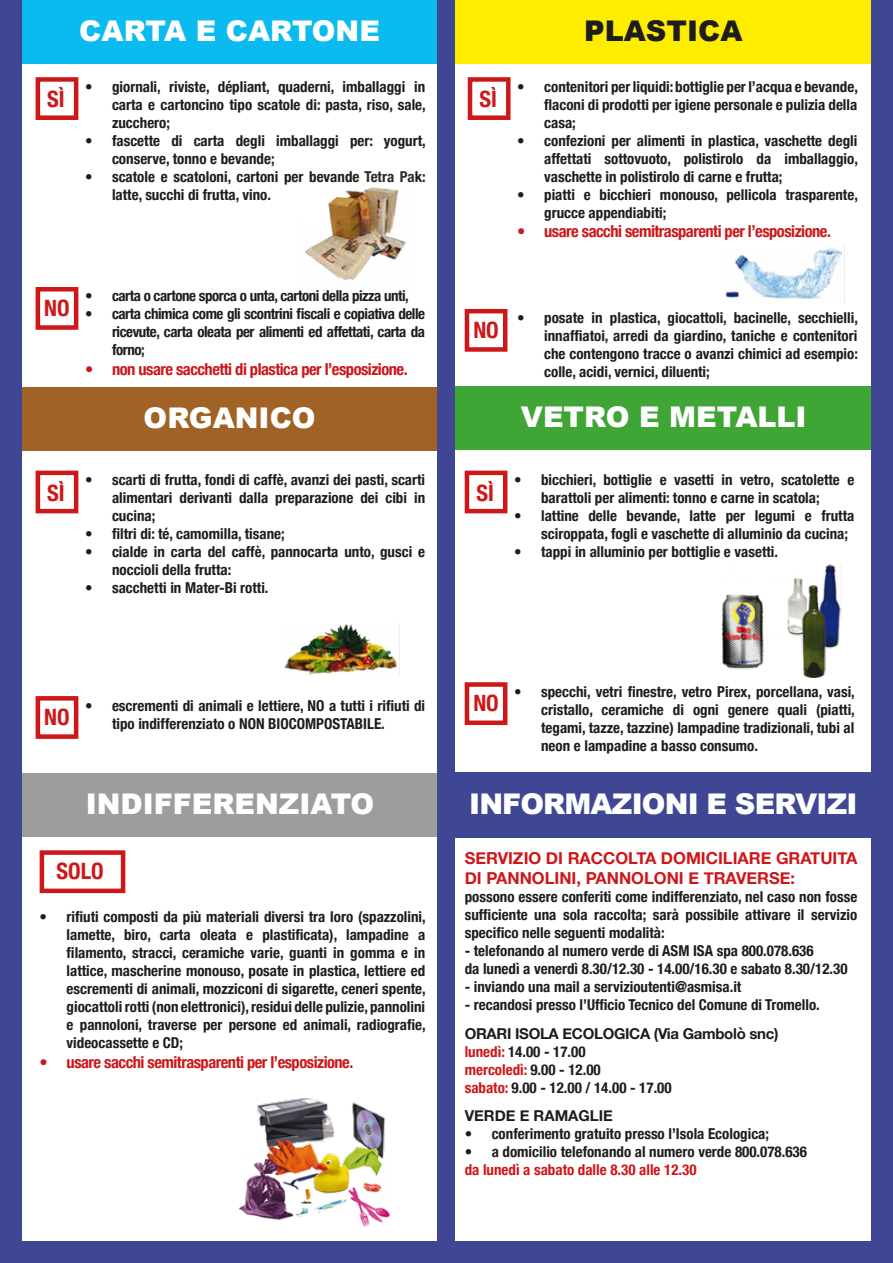
<style>
.page{position:relative;width:893px;height:1263px;background:#fff}
.page>*{position:absolute;margin:0;border:0;box-sizing:border-box;transform-origin:0 0}
.t1{font:900 28.5px "Arial";color:#fff}
.t2{font:900 28.5px "Arial";letter-spacing:-.03em;color:#fff}
.t3{font:900 28.5px "Arial";color:#1d1d1b}
.t4{font:700 condensed 22.5px "Helvetica Neue";color:#cd1719}
.t5{font:700 condensed 16.5px "Helvetica Neue";letter-spacing:-.03em;color:#cd1719}
.t6{font:700 16.5px/19.8px "Helvetica Neue";color:#cd1719}
.t7{font:700 condensed 15px/18px "Helvetica Neue";color:#1d1d1b;text-align:justify}
.t8{font:700 condensed 15px "Helvetica Neue";letter-spacing:-.03em;color:#1d1d1b}
.t9{font:700 condensed 15px "Helvetica Neue";color:#cd1719}
.t10{font:700 15px "Helvetica Neue";color:#1d1d1b}
.s1{font-stretch:normal}
.s2{color:#cd1719}
</style>
<div class="page">
<div style="left:455px;top:772px;width:417px;height:66px;background:#3f4794"></div>
<div style="left:21px;top:387px;width:417px;height:64px;background:#a16226"></div>
<div style="left:36px;top:77px;width:42px;height:43px;border:4px solid #cd1719"></div>
<div style="left:36px;top:471px;width:42px;height:42px;border:4px solid #cd1719"></div>
<div style="left:465px;top:471px;width:42px;height:42px;border:4px solid #cd1719"></div>
<div style="left:36px;top:287px;width:42px;height:43px;border:4px solid #cd1719"></div>
<div style="left:36px;top:696px;width:42px;height:43px;border:4px solid #cd1719"></div>
<div style="left:40px;top:850px;width:85px;height:43px;border:4px solid #cd1719"></div>
<div style="left:465px;top:682px;width:42px;height:43px;border:4px solid #cd1719"></div>
<img style="left:305px;top:187px;width:101px;height:104px">
<div style="left:21px;top:0;width:417px;height:64px;background:#0bbbef"></div>
<div style="left:455px;top:0;width:417px;height:64px;background:#ffed00"></div>
<div style="left:455px;top:387px;width:417px;height:63px;background:#3fa535"></div>
<div style="left:21px;top:773px;width:418px;height:64px;background:#9d9d9c"></div>
<img style="left:284px;top:623px;width:116px;height:53px">
<img style="left:238px;top:1098px;width:152px;height:128px">
<img style="left:721px;top:564px;width:120px;height:113px">
<div style="left:0;top:0;width:21px;height:1263px;background:#3f4794"></div>
<div style="left:0;top:1242px;width:893px;height:21px;background:#3f4794"></div>
<div style="left:872px;top:0;width:21px;height:1263px;background:#3f4794"></div>
<div style="left:438px;top:0;width:17px;height:1263px;background:#3f4794"></div>
<div style="left:468px;top:77px;width:42px;height:43px;border:4px solid #cd1719"></div>
<div style="left:465px;top:309px;width:42px;height:43px;border:4px solid #cd1719"></div>
<img style="left:725px;top:247px;width:117px;height:52px">
<h2 class="t4" style="left:47px;top:81px;width:19px">SÌ</h2>
<h1 class="t1" style="left:79px;top:10px;width:302px">CARTA E CARTONE</h1>
<h1 class="t3" style="left:584px;top:10px;width:160px">PLASTICA</h1>
<p class="t7" style="left:112px;top:76px;width:315px;text-indent:-27px">• giornali, riviste, dépliant, quaderni, imballaggi in carta e cartoncino tipo scatole di: pasta, riso, sale, zucchero;</p>
<p class="t7" style="left:112px;top:130px;width:315px;text-indent:-27px">• fascette di carta degli imballaggi per: yogurt, conserve, tonno e bevande;</p>
<p class="t7" style="left:112px;top:166px;width:315px;text-indent:-27px">• scatole e scatoloni, cartoni per bevande Tetra Pak: latte, succhi di frutta, vino.</p>
<h2 class="t4" style="left:479px;top:81px;width:19px">SÌ</h2>
<p class="t7" style="left:544px;top:76px;width:315px;text-indent:-27px">• contenitori per liquidi: bottiglie per l’acqua e bevande, flaconi di prodotti per igiene personale e pulizia della casa;</p>
<p class="t7" style="left:544px;top:130px;width:315px;text-indent:-27px">• confezioni per alimenti in plastica, vaschette degli affettati sottovuoto, polistirolo da imballaggio, vaschette in polistirolo di carne e frutta;</p>
<p class="t7" style="left:544px;top:184px;width:315px;text-indent:-27px">• piatti e bicchieri monouso, pellicola trasparente, grucce appendiabiti;</p>
<p class="t5" style="left:517px;top:218px;width:315px">• usare sacchi semitrasparenti per l’esposizione.</p>
<h2 class="t4" style="left:44px;top:289px;width:27px">NO</h2>
<p class="t8" style="left:85px;top:284px;width:325px">• carta o cartone sporca o unta, cartoni della pizza unti,</p>
<p class="t7" style="left:112px;top:304px;width:315px;text-indent:-27px">• carta chimica come gli scontrini fiscali e copiativa delle ricevute, carta oleata per alimenti ed affettati, carta da forno;</p>
<p class="t5" style="left:85px;top:356px;width:324px">• non usare sacchetti di plastica per l’esposizione.</p>
<h1 class="t1" style="left:144px;top:397px;width:174px">ORGANICO</h1>
<h2 class="t4" style="left:473px;top:311px;width:27px">NO</h2>
<p class="t7" style="left:544px;top:308px;width:315px;text-indent:-27px">• posate in plastica, giocattoli, bacinelle, secchielli, innaffiatoi, arredi da giardino, taniche e contenitori che contengono tracce o avanzi chimici ad esempio: colle, acidi, vernici, diluenti;</p>
<h1 class="t1" style="left:521px;top:397px;width:287px">VETRO E METALLI</h1>
<p class="t7" style="left:112px;top:470px;width:315px;text-indent:-27px">• scarti di frutta, fondi di caffè, avanzi dei pasti, scarti alimentari derivanti dalla preparazione dei cibi in cucina;</p>
<p class="t7" style="left:85px;top:524px;width:201px">• filtri di: té, camomilla, tisane;</p>
<p class="t7" style="left:112px;top:542px;width:315px;text-indent:-27px">• cialde in carta del caffè, pannocarta unto, gusci e noccioli della frutta:</p>
<p class="t7" style="left:85px;top:578px;width:185px">• sacchetti in Mater-Bi rotti.</p>
<h2 class="t4" style="left:47px;top:474px;width:19px">SÌ</h2>
<h2 class="t4" style="left:476px;top:474px;width:19px">SÌ</h2>
<p class="t7" style="left:514px;top:470px;width:342px;text-align:center">• bicchieri, bottiglie e vasetti in vetro, scatolette e barattoli per alimenti: tonno e carne in scatola;</p>
<p class="t7" style="left:541px;top:506px;width:315px;text-indent:-27px">• lattine delle bevande, latte per legumi e frutta sciroppata, fogli e vaschette di alluminio da cucina;</p>
<p class="t7" style="left:514px;top:542px;width:265px">• tappi in alluminio per bottiglie e vasetti.</p>
<h2 class="t4" style="left:44px;top:698px;width:27px">NO</h2>
<p class="t7" style="left:112px;top:695px;width:315px;text-indent:-27px">• escrementi di animali e lettiere, NO a tutti i rifiuti di tipo indifferenziato o NON BIOCOMPOSTABILE.</p>
<h2 class="t4" style="left:473px;top:684px;width:27px">NO</h2>
<p class="t7" style="left:541px;top:681px;width:315px;text-indent:-27px">• specchi, vetri finestre, vetro Pirex, porcellana, vasi, cristallo, ceramiche di ogni genere quali (piatti, tegami, tazze, tazzine) lampadine tradizionali, tubi al neon e lampadine a basso consumo.</p>
<h1 class="t1" style="left:86px;top:783px;width:290px">INDIFFERENZIATO</h1>
<h2 class="t4" style="left:56px;top:852px;width:49px">SOLO</h2>
<p class="t7" style="left:67px;top:906px;width:361px;text-indent:-27px">• rifiuti composti da più materiali diversi tra loro (spazzolini, lamette, biro, carta oleata e plastificata), lampadine a filamento, stracci, ceramiche varie, guanti in gomma e in lattice, mascherine monouso, posate in plastica, lettiere ed escrementi di animali, mozziconi di sigarette, ceneri spente, giocattoli rotti (non elettronici), residui delle pulizie, pannolini e pannoloni, traverse per persone ed animali, radiografie, videocassette e CD;</p>
<p class="t5" style="left:40px;top:1048px;width:315px">• usare sacchi semitrasparenti per l’esposizione.</p>
<h1 class="t2" style="left:469px;top:783px;width:390px">INFORMAZIONI E SERVIZI</h1>
<p class="t6" style="left:465px;top:849px;width:394px">SERVIZIO DI RACCOLTA DOMICILIARE GRATUITA<br>DI PANNOLINI, PANNOLONI E TRAVERSE:</p>
<p class="t7" style="left:465px;top:887px;width:394px">possono essere conferiti come indifferenziato, nel caso non fosse sufficiente una sola raccolta; sarà possibile attivare il servizio specifico nelle seguenti modalità:</p>
<p class="t7" style="left:465px;top:941px;width:384px">- telefonando al numero verde di ASM ISA spa 800.078.636<br>da lunedì a venerdì 8.30/12.30 - 14.00/16.30 e sabato 8.30/12.30</p>
<p class="t7" style="left:465px;top:977px;width:278px">- inviando una mail a servizioutenti@asmisa.it</p>
<p class="t7" style="left:465px;top:995px;width:357px">- recandosi presso l’Ufficio Tecnico del Comune di Tromello.</p>
<p class="t7" style="left:465px;top:1023px;width:315px;text-align:left"><span class="s1">ORARI ISOLA ECOLOGICA (Via Gambolò snc) </span><span class="s2">lunedì:</span> 14.00 - 17.00<br><span class="s2">mercoledì:</span> 9.00 - 12.00<br><span class="s2">sabato:</span> 9.00 - 12.00 / 14.00 - 17.00</p>
<p class="t10" style="left:465px;top:1104px;width:150px">VERDE E RAMAGLIE</p>
<p class="t7" style="left:465px;top:1124px;width:306px">• conferimento gratuito presso l’Isola Ecologica;</p>
<p class="t7" style="left:465px;top:1142px;width:344px">• a domicilio telefonando al numero verde 800.078.636</p>
<p class="t9" style="left:465px;top:1157px;width:233px">da lunedì a sabato dalle 8.30 alle 12.30</p>
</div>
